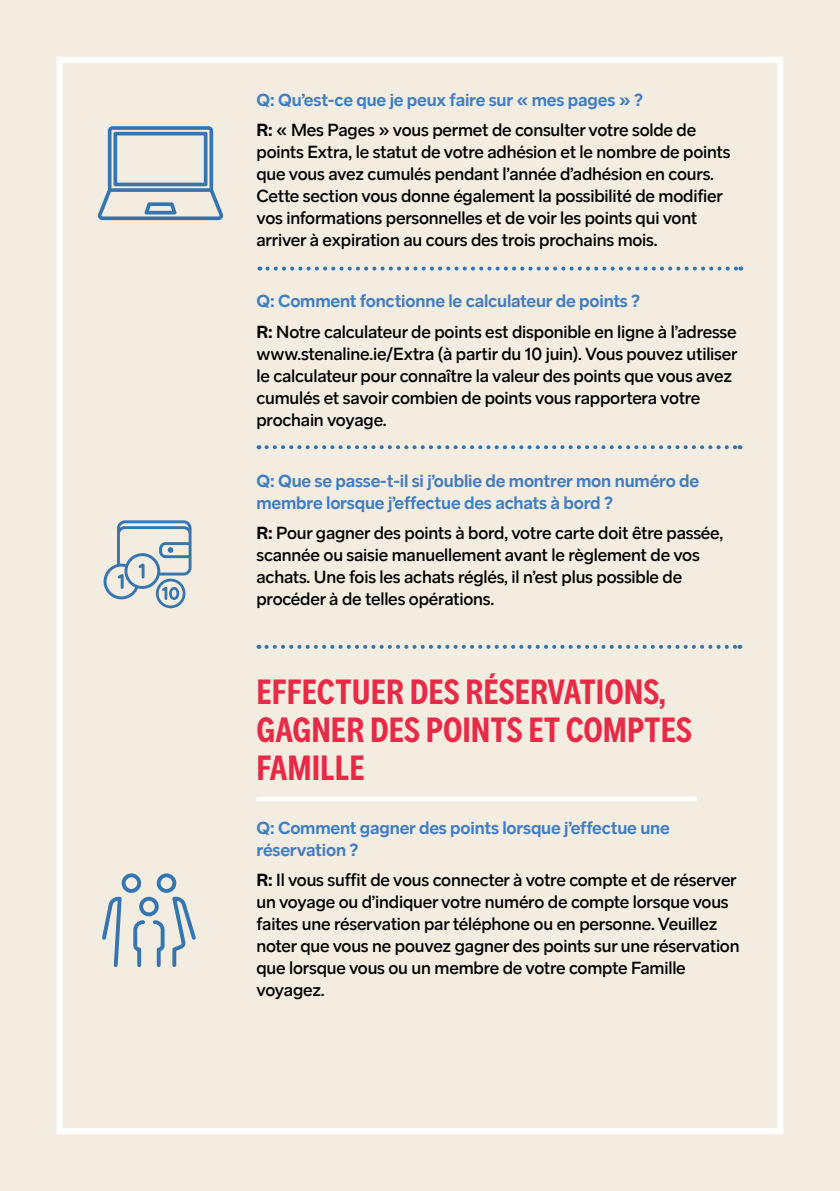
<style>
.page{position:relative;width:840px;height:1191px;background:#fff}
.page>*{position:absolute;margin:0;border:0;box-sizing:border-box;transform-origin:0 0}
.t1{font:700 condensed 36px/38px "Stena Sans";color:#e72a45}
.t2{font:500 18px/22px "Stena Sans";letter-spacing:-.01em;color:#000}
.t3{font:700 18px/22px "Stena Sans";letter-spacing:-.01em;color:#417ec1}
.s1{font-weight:700;color:#417ec1}
.s2{font-weight:700}
</style>
<div class="page">
<div style="left:0;top:0;width:839px;height:1191px;background:#f3ece0"></div>
<svg style="left:103px;top:520px;width:88px;height:88px"></svg>
<svg style="left:102px;top:873px;width:94px;height:94px"></svg>
<div style="left:57px;top:57px;width:725px;height:1077px;border:6px solid #fff"></div>
<svg style="left:267px;top:266px;width:474px;height:4px"></svg>
<svg style="left:266px;top:445px;width:474px;height:4px"></svg>
<svg style="left:266px;top:645px;width:474px;height:4px"></svg>
<svg style="left:98px;top:126px;width:125px;height:94px"></svg>
<hr style="left:256px;top:797px;width:440px;height:4px;background:#fff">
<p class="t2" style="left:256px;top:84px;width:441px;line-height:30.6px"><span class="s1">Q: Qu’est-ce que je peux faire sur « mes pages » ?<br></span><span class="s2">R:</span> « Mes Pages » vous permet de consulter votre solde de</p>
<p class="t2" style="left:256px;top:141px;width:475px">points Extra, le statut de votre adhésion et le nombre de points que vous avez cumulés pendant l’année d’adhésion en cours.<br>Cette section vous donne également la possibilité de modifier vos informations personnelles et de voir les points qui vont arriver à expiration au cours des trois prochains mois.</p>
<p class="t2" style="left:256px;top:286px;width:481px;line-height:30.6px"><span class="s1">Q: Comment fonctionne le calculateur de points ?<br></span><span class="s2">R:</span> Notre calculateur de points est disponible en ligne à l’adresse</p>
<p class="t2" style="left:256px;top:343px;width:482px">www.stenaline.ie/Extra (à partir du 10 juin). Vous pouvez utiliser le calculateur pour connaître la valeur des points que vous avez cumulés et savoir combien de points vous rapportera votre prochain voyage.</p>
<p class="t3" style="left:256px;top:469px;width:444px">Q: Que se passe-t-il si j’oublie de montrer mon numéro de membre lorsque j’effectue des achats à bord ?</p>
<p class="t2" style="left:256px;top:522px;width:468px"><span class="s2">R:</span> Pour gagner des points à bord, votre carte doit être passée, scannée ou saisie manuellement avant le règlement de vos achats. Une fois les achats réglés, il n’est plus possible de procéder à de telles opérations.</p>
<h1 class="t1" style="left:256px;top:673px;width:437px">EFFECTUER DES RÉSERVATIONS,<br>GAGNER DES POINTS ET COMPTES<br>FAMILLE</h1>
<p class="t3" style="left:256px;top:816px;width:414px">Q: Comment gagner des points lorsque j’effectue une réservation ?</p>
<p class="t2" style="left:256px;top:869px;width:484px"><span class="s2">R:</span> Il vous suffit de vous connecter à votre compte et de réserver un voyage ou d’indiquer votre numéro de compte lorsque vous faites une réservation par téléphone ou en personne. Veuillez noter que vous ne pouvez gagner des points sur une réservation que lorsque vous ou un membre de votre compte Famille voyagez.</p>
</div>
